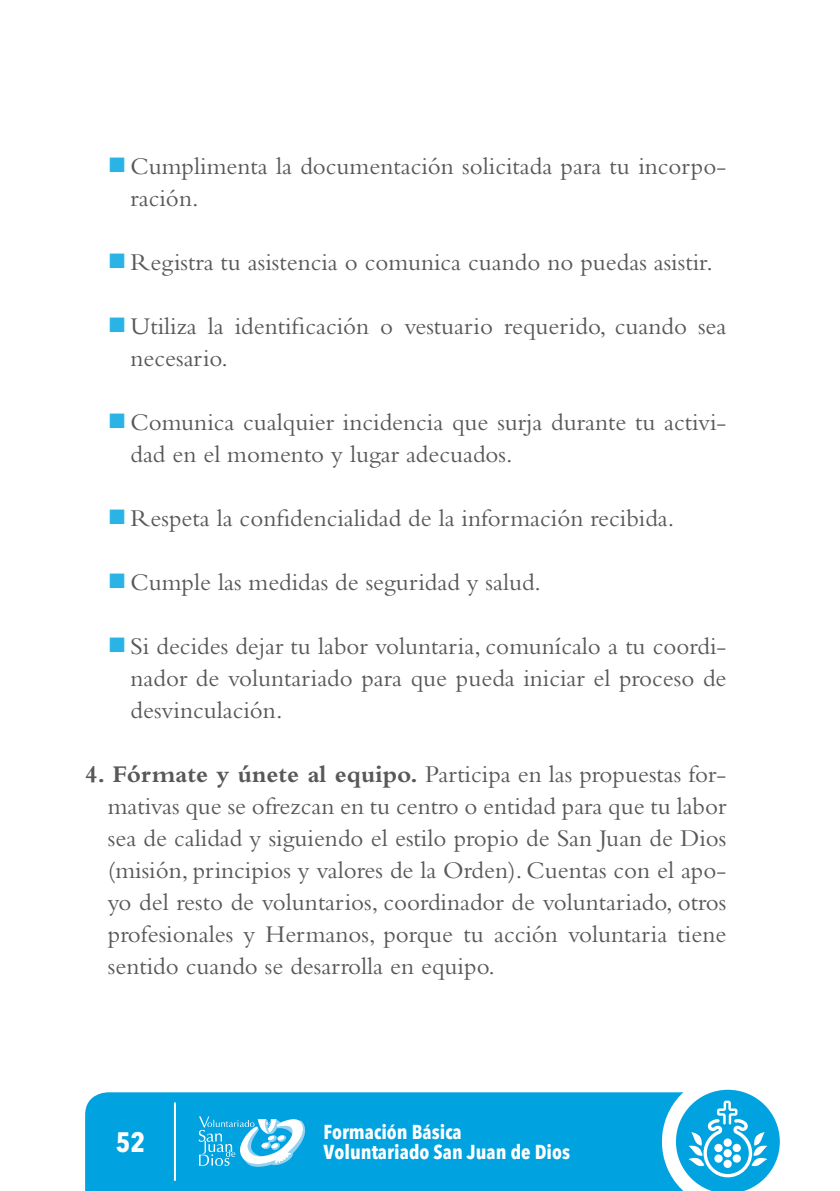
<style>
.page{position:relative;width:840px;height:1191px;background:#fff}
.page>*{position:absolute;margin:0;border:0;box-sizing:border-box;transform-origin:0 0}
.t1{font:700 condensed 27.8px "Avenir Next LT Pro";color:#fff}
.PARRAFO_REDONDO{font:25px/32px "Bembo Std";color:#57585a}
.t2{font:700 condensed 20px "Avenir Next LT Pro";color:#fff}
.s1{font-weight:700}
</style>
<div class="page">
<div style="left:85px;top:1092px;width:576px;height:99px;background:#00a2df"></div>
<svg style="left:198px;top:1116px;width:107px;height:50px"></svg>
<hr style="left:174px;top:1102px;width:2px;height:78px;background:#fff">
<svg style="left:661px;top:1089px;width:119px;height:102px"></svg>
<p class="PARRAFO_REDONDO" style="left:130px;top:149px;width:597px">Cumplimenta la documentación solicitada para tu incorpo&shy;ración.</p>
<p class="PARRAFO_REDONDO" style="left:130px;top:245px;width:583px">Registra tu asistencia o comunica cuando no puedas asistir.</p>
<p class="PARRAFO_REDONDO" style="left:130px;top:309px;width:597px">Utiliza la identificación o vestuario requerido, cuando sea necesario.</p>
<p class="PARRAFO_REDONDO" style="left:130px;top:405px;width:597px">Comunica cualquier incidencia que surja durante tu activi&shy;dad en el momento y lugar adecuados.</p>
<p class="PARRAFO_REDONDO" style="left:130px;top:501px;width:545px">Respeta la confidencialidad de la información recibida.</p>
<p class="PARRAFO_REDONDO" style="left:130px;top:565px;width:412px">Cumple las medidas de seguridad y salud.</p>
<p class="PARRAFO_REDONDO" style="left:130px;top:629px;width:597px;text-align:justify">Si decides dejar tu labor voluntaria, comunícalo a tu coordi&shy;nador de voluntariado para que pueda iniciar el proceso de desvinculación.</p>
<p class="PARRAFO_REDONDO" style="left:108px;top:757px;width:619px;text-align:justify;text-indent:-23px"><span class="s1">4. Fórmate y únete al equipo.</span> Participa en las propuestas for&shy;mativas que se ofrezcan en tu centro o entidad para que tu labor sea de calidad y siguiendo el estilo propio de San Juan de Dios (misión, principios y valores de la Orden). Cuentas con el apo&shy;yo del resto de voluntarios, coordinador de voluntariado, otros profesionales y Hermanos, porque tu acción voluntaria tiene sentido cuando se desarrolla en equipo.</p>
<p class="t1" style="left:116px;top:1125px;width:31px">52</p>
<p class="t2" style="left:323px;top:1120px;width:140px">Formación Básica</p>
<p class="t2" style="left:323px;top:1140px;width:248px">Voluntariado San Juan de Dios</p>
</div>
